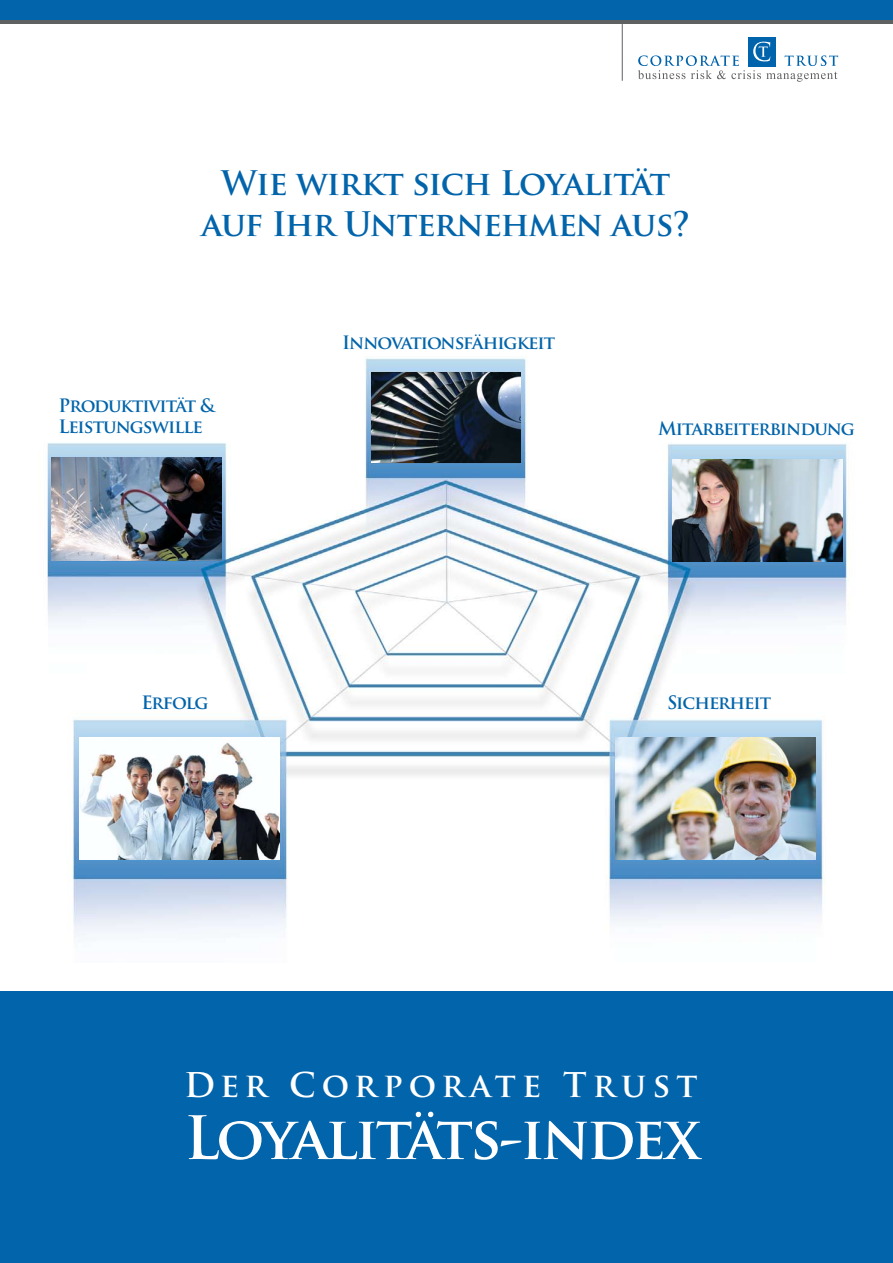
<style>
.page{position:relative;width:893px;height:1263px;background:#fff}
.page>*{position:absolute;margin:0;border:0;box-sizing:border-box;transform-origin:0 0}
.t1{font:700 58.2px "Trajan Pro";letter-spacing:-.05em;color:#fff}
.t2{font:700 33.3px "Trajan Pro";letter-spacing:.18em;color:#fff}
.t3{font:700 33px/40.5px "Trajan Pro";letter-spacing:-.025em;color:#0264aa;text-align:center}
.t4{font:700 18px/21px "Trajan Pro";letter-spacing:-.05em;color:#0264aa}
</style>
<div class="page">
<div style="left:0;top:991px;width:893px;height:272px;background:#0264aa"></div>
<div style="left:0;top:0;width:893px;height:23px;background:linear-gradient(to right,#5f6062,#5f6062)"></div>
<div style="left:0;top:0;width:893px;height:19px;background:#0264aa"></div>
<img style="left:47px;top:356px;width:803px;height:584px">
<img style="left:80px;top:737px;width:200px;height:123px">
<img style="left:615px;top:737px;width:200px;height:123px">
<img style="left:52px;top:458px;width:169px;height:102px">
<img style="left:673px;top:459px;width:169px;height:102px">
<img style="left:371px;top:372px;width:149px;height:91px">
<div style="left:748px;top:37px;width:28px;height:29px;background:#0064ad"></div>
<svg style="left:638px;top:42px;width:200px;height:40px"></svg>
<hr style="left:622px;top:24px;width:1px;height:57px;background:#5f6062">
<h3 class="t3" style="left:201px;top:163px;width:490px">Wie wirkt sich Loyalität auf Ihr Unternehmen aus?</h3>
<p class="t4" style="left:58px;top:395px;width:158px">Produktivität &amp;<br>Leistungswille</p>
<p class="t4" style="left:141px;top:692px;width:69px">Erfolg</p>
<p class="t4" style="left:342px;top:332px;width:214px">Innovationsfähigkeit</p>
<p class="t4" style="left:658px;top:418px;width:199px">Mitarbeiterbindung</p>
<p class="t4" style="left:667px;top:692px;width:106px">Sicherheit</p>
<h2 class="t2" style="left:184px;top:1065px;width:515px">Der Corporate Trust</h2>
<h1 class="t1" style="left:184px;top:1101px;width:518px">Loyalitäts-index</h1>
</div>
